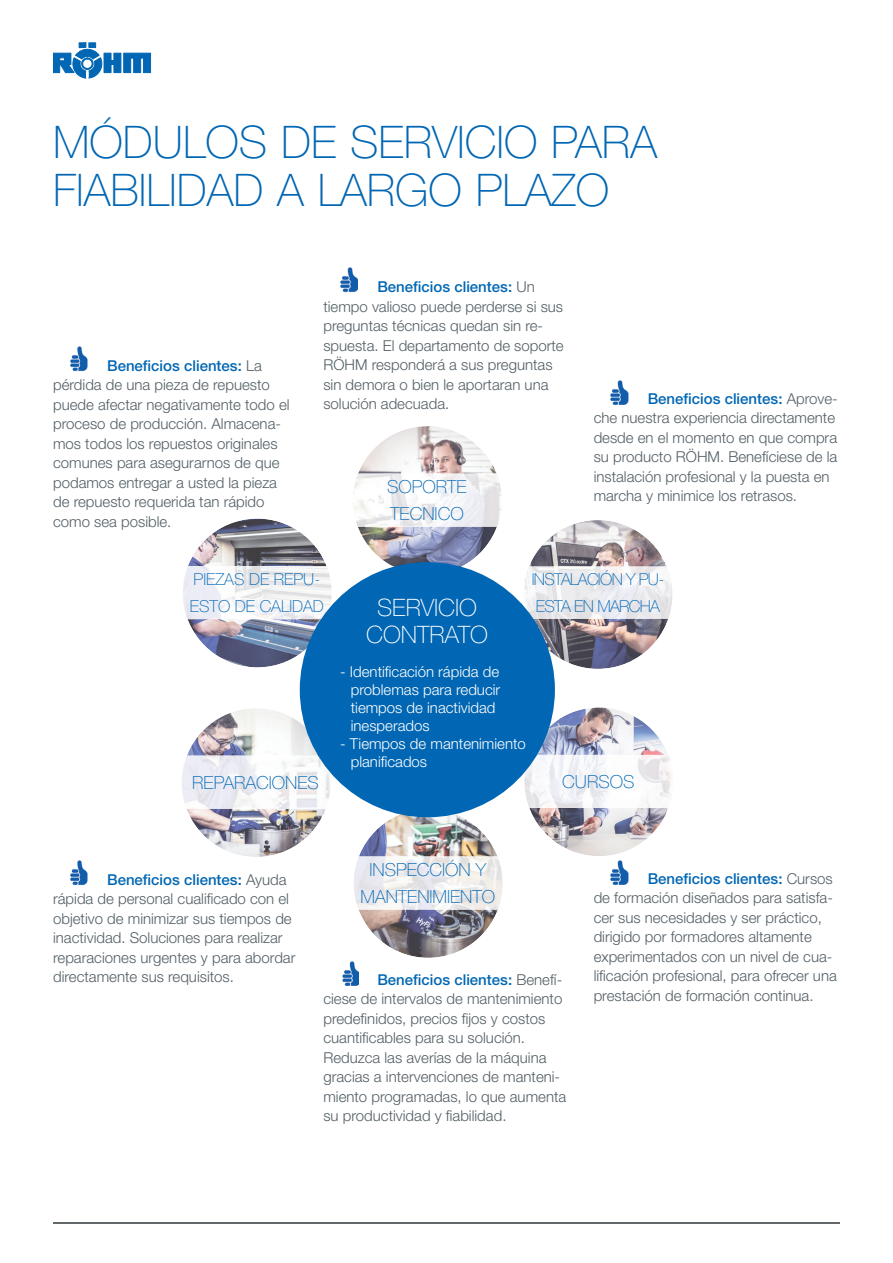
<style>
.page{position:relative;width:893px;height:1263px;background:#fff}
.page>*{position:absolute;margin:0;border:0;box-sizing:border-box;transform-origin:0 0}
.t1{font:100 45px/48px "Helvetica Neue LT Std";color:#0166b3}
.t2{font:100 24px/27px "Helvetica Neue LT Std";color:#fff;text-align:center}
.t3{font:100 18px/27px "Helvetica Neue LT Std";color:#0166b3;text-align:center}
.t4{font:100 16.5px/27px "Helvetica Neue LT Std";letter-spacing:-.04em;color:#0166b3}
.t5{font:100 16.5px/27px "Helvetica Neue LT Std";color:#0166b3}
.t6{font:300 15px/19.5px "Helvetica Neue LT Std";color:#525e65}
.t7{font:300 15px/18px "Helvetica Neue LT Std";color:#fff}
.s1{font-weight:500;color:#0166b3}
</style>
<div class="page">
<svg style="left:53px;top:43px;width:98px;height:35px"></svg>
<div style="left:82px;top:58px;width:11px;height:11px;border:1px solid #0166b3;border-radius:50%"></div>
<div style="left:83px;top:59px;width:9px;height:9px;border:1px solid #0166b3;border-radius:50%"></div>
<hr style="left:53px;top:1223px;width:787px;height:1px;background:#63696b">
<img style="left:529px;top:520px;width:139px;height:149px">
<img style="left:523px;top:567px;width:149px;height:52px">
<img style="left:529px;top:707px;width:139px;height:149px">
<img style="left:524px;top:755px;width:148px;height:53px">
<img style="left:359px;top:809px;width:139px;height:149px">
<img style="left:354px;top:856px;width:149px;height:54px">
<img style="left:188px;top:519px;width:139px;height:148px">
<img style="left:183px;top:566px;width:149px;height:53px">
<img style="left:340px;top:267px;width:18px;height:25px">
<img style="left:70px;top:346px;width:17px;height:25px">
<img style="left:610px;top:380px;width:18px;height:25px">
<img style="left:70px;top:860px;width:17px;height:25px">
<img style="left:342px;top:961px;width:16px;height:25px">
<img style="left:187px;top:708px;width:138px;height:149px">
<img style="left:182px;top:756px;width:149px;height:53px">
<img style="left:610px;top:860px;width:18px;height:25px">
<img style="left:358px;top:426px;width:139px;height:149px">
<img style="left:353px;top:474px;width:149px;height:53px">
<div style="left:300px;top:562px;width:255px;height:255px;background:#0166b3;border-radius:50%"></div>
<h1 class="t1" style="left:53px;top:119px;width:605px">MÓDULOS DE SERVICIO PARA<br>FIABILIDAD A LARGO PLAZO</h1>
<p class="t6" style="left:53px;top:357px;width:238px;text-indent:54px"><span class="s1">Beneficios clientes:</span> La pérdida de una pieza de repuesto puede afectar negativamente todo el proceso de producción. Almacena&shy;mos todos los repuestos originales comunes para asegurarnos de que podamos entregar a usted la pieza de repuesto requerida tan rápido como sea posible.</p>
<p class="t6" style="left:323px;top:279px;width:242px;text-indent:54px"><span class="s1">Beneficios clientes:</span> Un tiempo valioso puede perderse si sus preguntas técnicas quedan sin re&shy;spuesta. El departamento de soporte<br>RÖHM responderá a sus preguntas sin demora o bien le aportaran una solución adecuada.</p>
<p class="t3" style="left:387px;top:474px;width:81px;text-align:left">SOPORTE<br>TECNICO</p>
<p class="t6" style="left:594px;top:390px;width:246px;text-indent:54px"><span class="s1">Beneficios clientes:</span> Aprove&shy;che nuestra experiencia directamente desde en el momento en que compra su producto RÖHM. Benefíciese de la instalación profesional y la puesta en marcha y minimice los retrasos.</p>
<p class="t5" style="left:190px;top:565px;width:136px">PIEZAS DE REPU-<br>ESTO DE CALIDAD</p>
<p class="t3" style="left:192px;top:770px;width:128px">REPARACIONES</p>
<h2 class="t2" style="left:366px;top:595px;width:123px">SERVICIO<br>CONTRATO</h2>
<p class="t4" style="left:532px;top:566px;width:134px">INSTALACIÓN Y PU-<br>ESTA EN MARCHA</p>
<p class="t7" style="left:351px;top:664px;width:151px;text-indent:-11px">- Identificación rápida de problemas para reducir tiempos de inactividad inesperados</p>
<p class="t7" style="left:351px;top:736px;width:177px;text-indent:-11px">- Tiempos de mantenimiento planificados</p>
<p class="t3" style="left:562px;top:769px;width:74px">CURSOS</p>
<p class="t6" style="left:53px;top:871px;width:244px;text-indent:54px"><span class="s1">Beneficios clientes:</span> Ayuda rápida de personal cualificado con el objetivo de minimizar sus tiempos de inactividad. Soluciones para realizar reparaciones urgentes y para abordar directamente sus requisitos.</p>
<p class="t3" style="left:360px;top:856px;width:136px">INSPECCIÓN Y<br>MANTENIMIENTO</p>
<p class="t6" style="left:323px;top:971px;width:244px;text-indent:54px"><span class="s1">Beneficios clientes:</span> Benefí&shy;ciese de intervalos de mantenimiento predefinidos, precios fijos y costos cuantificables para su solución.<br>Reduzca las averías de la máquina gracias a intervenciones de manteni&shy;miento programadas, lo que aumenta su productividad y fiabilidad.</p>
<p class="t6" style="left:594px;top:870px;width:245px;text-indent:54px"><span class="s1">Beneficios clientes:</span> Cursos de formación diseñados para satisfa&shy;cer sus necesidades y ser práctico, dirigido por formadores altamente experimentados con un nivel de cua&shy;lificación profesional, para ofrecer una prestación de formación continua.</p>
</div>
